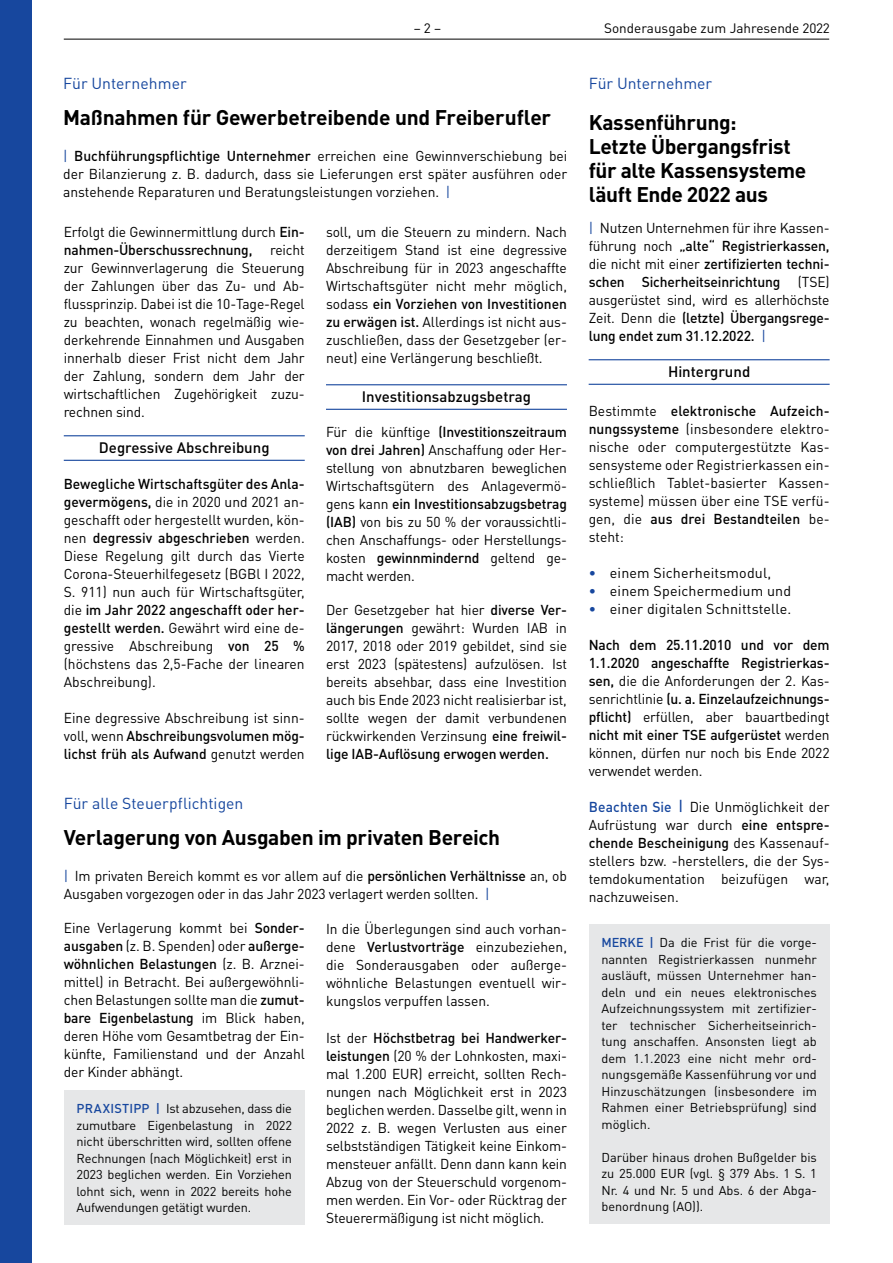
<style>
.page{position:relative;width:893px;height:1263px;background:#fff}
.page>*{position:absolute;margin:0;border:0;box-sizing:border-box;transform-origin:0 0}
.t1{font:700 21px/24px "DIN Pro";letter-spacing:-.015em;color:#000}
.t2{font:15.75px "DIN Pro";color:#17479e}
.t3{font:500 15px "DIN Pro";color:#000}
.t4{font:14.25px/18px "DIN Pro";letter-spacing:-.01em;color:#000;text-align:justify}
.t5{font:500 14.25px/18px "DIN Pro";letter-spacing:-.01em;color:#000;text-align:justify}
.t6{font:14.25px "DIN Pro";letter-spacing:.01em;color:#000}
.t7{font:13.5px "DIN Pro";color:#000}
.t8{font:12.75px/16.5px "DIN Pro";color:#000;text-align:justify}
.s1{color:#17479e}
.s2{font-weight:500}
.s3{font-weight:500;color:#17479e}
.s4{font-weight:400;color:#17479e}
.s5{font-weight:400}
</style>
<div class="page">
<div style="left:0;top:0;width:32px;height:1263px;background:#17479e"></div>
<hr style="left:64px;top:39px;width:765px;height:1px;background:#000">
<hr style="left:589px;top:359px;width:241px;height:1px;background:#17479e">
<hr style="left:589px;top:384px;width:241px;height:1px;background:#17479e">
<div style="left:589px;top:925px;width:241px;height:299px;background:#e6e7e8"></div>
<div style="left:64px;top:1091px;width:241px;height:134px;background:#e6e7e8"></div>
<hr style="left:64px;top:435px;width:241px;height:1px;background:#17479e">
<hr style="left:64px;top:460px;width:241px;height:1px;background:#17479e">
<hr style="left:326px;top:384px;width:241px;height:1px;background:#17479e">
<hr style="left:326px;top:409px;width:241px;height:1px;background:#17479e">
<p class="t7" style="left:414px;top:19px;width:29px">– 2 –</p>
<p class="t7" style="left:604px;top:19px;width:227px">Sonderausgabe zum Jahresende 2022</p>
<p class="t2" style="left:63px;top:73px;width:125px">Für Unternehmer</p>
<h1 class="t1" style="left:63px;top:105px;width:489px">Maßnahmen für Gewerbetreibende und Freiberufler</h1>
<p class="t4" style="left:63px;top:147px;width:506px"><span class="s1">|</span> <span class="s2">Buchführungspflichtige Unternehmer</span> erreichen eine Gewinnverschiebung bei der Bilanzierung z. B. dadurch, dass sie Lieferungen erst später ausführen oder anstehende Reparaturen und Beratungsleistungen vorziehen. <span class="s1">|</span></p>
<p class="t4" style="left:64px;top:223px;width:242px">Erfolgt die Gewinnermittlung durch <span class="s2">Ein&shy;nahmen-Überschussrechnung,</span> reicht zur Gewinnverlagerung die Steuerung der Zahlungen über das Zu- und Ab&shy;flussprinzip. Dabei ist die 10-Tage-Regel zu beachten, wonach regelmäßig wie&shy;derkehrende Einnahmen und Ausgaben innerhalb dieser Frist nicht dem Jahr der Zahlung, sondern dem Jahr der wirtschaftlichen Zugehörigkeit zuzu&shy;rechnen sind.</p>
<p class="t3" style="left:99px;top:438px;width:172px">Degressive Abschreibung</p>
<p class="t4" style="left:64px;top:475px;width:242px"><span class="s2">Bewegliche Wirtschaftsgüter des Anla&shy;gevermögens,</span> die in 2020 und 2021 an&shy;geschafft oder hergestellt wurden, kön&shy;nen <span class="s2">degressiv abgeschrieben</span> werden.<br>Diese Regelung gilt durch das Vierte Corona-Steuerhilfegesetz (BGBl I 2022, S. 911) nun auch für Wirtschaftsgüter, die <span class="s2">im Jahr 2022 angeschafft oder her&shy;gestellt werden.</span> Gewährt wird eine de&shy;gressive Abschreibung <span class="s2">von 25 % </span>(höchstens das 2,5-Fache der linearen Abschreibung).</p>
<p class="t4" style="left:64px;top:709px;width:242px">Eine degressive Abschreibung ist sinn&shy;voll, wenn <span class="s2">Abschreibungsvolumen mög&shy;lichst früh als Aufwand</span> genutzt werden</p>
<p class="t4" style="left:326px;top:223px;width:242px">soll, um die Steuern zu mindern. Nach derzeitigem Stand ist eine degressive Abschreibung für in 2023 angeschaffte Wirtschaftsgüter nicht mehr möglich, sodass <span class="s2">ein Vorziehen von Investitionen zu erwägen ist.</span> Allerdings ist nicht aus&shy;zuschließen, dass der Gesetzgeber (er&shy;neut) eine Verlängerung beschließt.</p>
<p class="t3" style="left:362px;top:387px;width:171px">Investitionsabzugsbetrag</p>
<p class="t4" style="left:326px;top:422px;width:242px">Für die künftige <span class="s2">(Investitionszeitraum von drei Jahren)</span> Anschaffung oder Her&shy;stellung von abnutzbaren beweglichen Wirtschaftsgütern des Anlagevermö&shy;gens kann <span class="s2">ein Investitionsabzugsbetrag (IAB)</span> von bis zu 50 % der voraussichtli&shy;chen Anschaffungs- oder Herstellungs&shy;kosten <span class="s2">gewinnmindernd</span> geltend ge&shy;macht werden.</p>
<p class="t4" style="left:326px;top:601px;width:242px">Der Gesetzgeber hat hier <span class="s2">diverse Ver&shy;längerungen</span> gewährt: Wurden IAB in 2017, 2018 oder 2019 gebildet, sind sie erst 2023 (spätestens) aufzulösen. Ist bereits absehbar, dass eine Investition auch bis Ende 2023 nicht realisierbar ist, sollte wegen der damit verbundenen rückwirkenden Verzinsung <span class="s2">eine freiwil&shy;lige IAB-Auflösung erwogen werden.</span></p>
<p class="t2" style="left:64px;top:793px;width:181px">Für alle Steuerpflichtigen</p>
<h1 class="t1" style="left:64px;top:825px;width:438px">Verlagerung von Ausgaben im privaten Bereich</h1>
<p class="t4" style="left:64px;top:867px;width:505px"><span class="s1">|</span> Im privaten Bereich kommt es vor allem auf die <span class="s2">persönlichen Verhältnisse</span> an, ob<br>Ausgaben vorgezogen oder in das Jahr 2023 verlagert werden sollten. <span class="s1">|</span></p>
<p class="t4" style="left:64px;top:918px;width:242px">Eine Verlagerung kommt bei <span class="s2">Sonder&shy;ausgaben</span> (z. B. Spenden) oder <span class="s2">außerge&shy;wöhnlichen Belastungen</span> (z. B. Arznei&shy;mittel) in Betracht. Bei außergewöhnli&shy;chen Belastungen sollte man die <span class="s2">zumut&shy;bare Eigenbelastung</span> im Blick haben, deren Höhe vom Gesamtbetrag der Ein&shy;künfte, Familienstand und der Anzahl der Kinder abhängt.</p>
<p class="t8" style="left:77px;top:1100px;width:217px"><span class="s3">PRAXISTIPP |</span> Ist abzusehen, dass die zumutbare Eigenbelastung in 2022 nicht überschritten wird, sollten offene Rechnungen (nach Möglichkeit) erst in 2023 beglichen werden. Ein Vorziehen lohnt sich, wenn in 2022 bereits hohe Aufwendungen getätigt wurden.</p>
<p class="t4" style="left:326px;top:919px;width:242px">In die Überlegungen sind auch vorhan&shy;dene <span class="s2">Verlustvorträge</span> einzubeziehen, die Sonderausgaben oder außerge&shy;wöhnliche Belastungen eventuell wir&shy;kungslos verpuffen lassen.</p>
<p class="t4" style="left:326px;top:1029px;width:242px">Ist der <span class="s2">Höchstbetrag bei Handwerker&shy;leistungen</span> (20 % der Lohnkosten, maxi&shy;mal 1.200 EUR) erreicht, sollten Rech&shy;nungen nach Möglichkeit erst in 2023 beglichen werden. Dasselbe gilt, wenn in 2022 z. B. wegen Verlusten aus einer selbstständigen Tätigkeit keine Einkom&shy;mensteuer anfällt. Denn dann kann kein Abzug von der Steuerschuld vorgenom&shy;men werden. Ein Vor- oder Rücktrag der Steuerermäßigung ist nicht möglich.</p>
<p class="t2" style="left:589px;top:73px;width:125px">Für Unternehmer</p>
<h1 class="t1" style="left:589px;top:109px;width:219px">Kassenführung:<br>Letzte Übergangsfrist für alte Kassensysteme läuft Ende 2022 aus</h1>
<p class="t5" style="left:589px;top:219px;width:242px"><span class="s4">|</span> <span class="s5">Nutzen Unternehmen für ihre Kassen&shy;führung noch</span> „alte“ Registrierkassen, <span class="s5">die nicht mit einer</span> zertifizierten techni&shy;schen Sicherheitseinrichtung <span class="s5">(TSE) ausgerüstet sind, wird es allerhöchste Zeit. Denn die</span> (letzte) Übergangsrege&shy;lung endet zum 31.12.2022. <span class="s4">|</span></p>
<p class="t3" style="left:668px;top:362px;width:84px">Hintergrund</p>
<p class="t4" style="left:589px;top:402px;width:242px">Bestimmte <span class="s2">elektronische Aufzeich&shy;nungssysteme</span> (insbesondere elektro&shy;nische oder computergestützte Kas&shy;sensysteme oder Registrierkassen ein&shy;schließlich Tablet-basierter Kassen&shy;systeme) müssen über eine TSE verfü&shy;gen, die <span class="s2">aus drei Bestandteilen</span> be&shy;steht:</p>
<p class="t6" style="left:589px;top:563px;width:184px"><span class="s3">•</span> einem Sicherheitsmodul,</p>
<p class="t6" style="left:589px;top:581px;width:204px"><span class="s3">•</span> einem Speichermedium und</p>
<p class="t6" style="left:589px;top:599px;width:204px"><span class="s3">•</span> einer digitalen Schnittstelle.</p>
<p class="t5" style="left:589px;top:636px;width:242px">Nach dem 25.11.2010 und vor dem 1.1.2020 angeschaffte Registrierkas&shy;sen, <span class="s5">die die Anforderungen der 2. Kas&shy;senrichtlinie</span> (u. a. Einzelaufzeichnungs&shy;pflicht) <span class="s5">erfüllen, aber bauartbedingt </span>nicht mit einer TSE aufgerüstet <span class="s5">werden können, dürfen nur noch bis Ende 2022 verwendet werden.</span></p>
<p class="t4" style="left:589px;top:798px;width:242px"><span class="s3">Beachten Sie |</span> Die Unmöglichkeit der Aufrüstung war durch <span class="s2">eine entspre&shy;chende Bescheinigung</span> des Kassenauf&shy;stellers bzw. -herstellers, die der Sys&shy;temdokumentation beizufügen war, nachzuweisen.</p>
<p class="t8" style="left:601px;top:934px;width:217px"><span class="s3">MERKE |</span> Da die Frist für die vorge&shy;nannten Registrierkassen nunmehr ausläuft, müssen Unternehmer han&shy;deln und ein neues elektronisches Aufzeichnungssystem mit zertifizier&shy;ter technischer Sicherheitseinrich&shy;tung anschaffen. Ansonsten liegt ab dem 1.1.2023 eine nicht mehr ord&shy;nungsgemäße Kassenführung vor und Hinzuschätzungen (insbesondere im Rahmen einer Betriebsprüfung) sind möglich.</p>
<p class="t8" style="left:601px;top:1148px;width:217px">Darüber hinaus drohen Bußgelder bis zu 25.000 EUR (vgl. § 379 Abs. 1 S. 1<br>Nr. 4 und Nr. 5 und Abs. 6 der Abga&shy;benordnung (AO)).</p>
</div>
